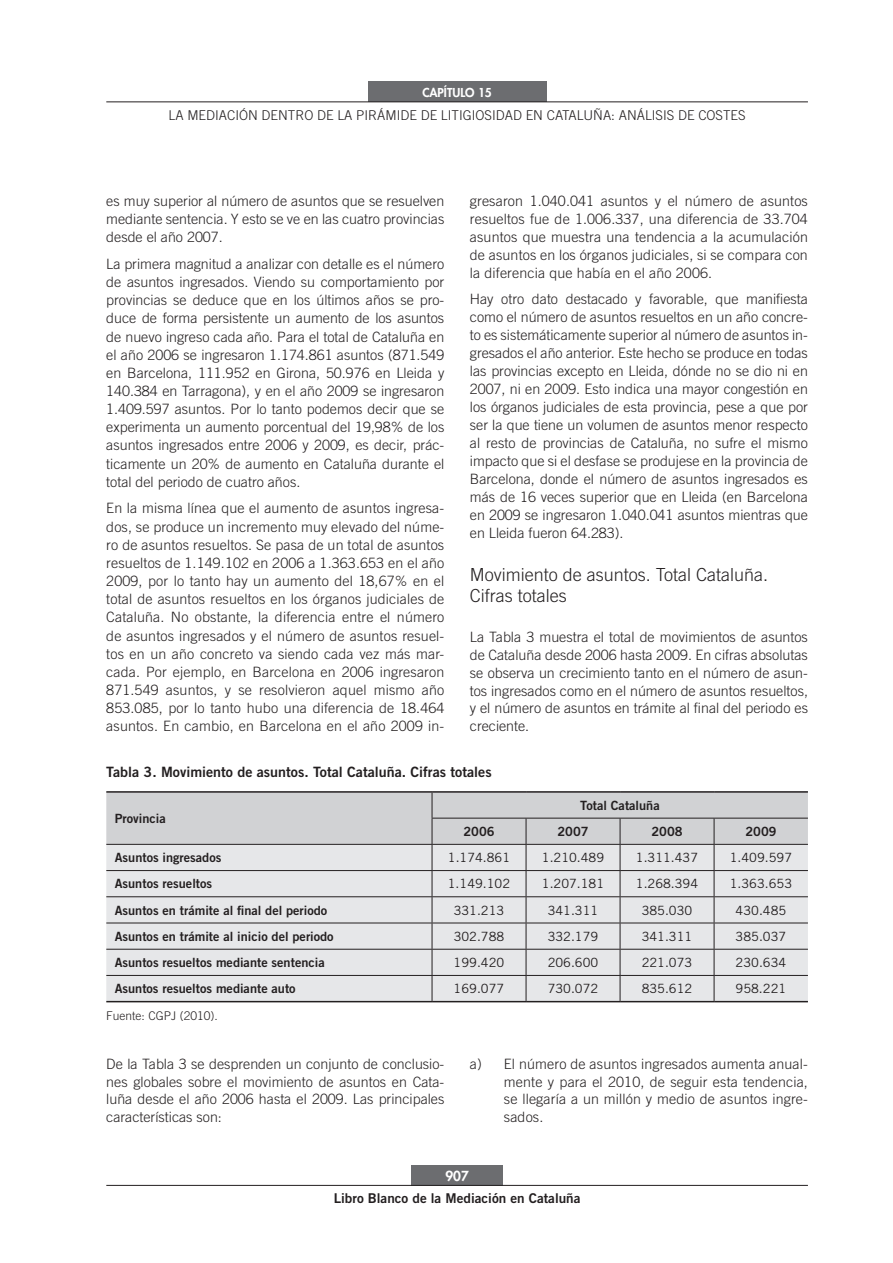
<style>
.page{position:relative;width:893px;height:1263px;background:#fff}
.page>*{position:absolute;margin:0;border:0;box-sizing:border-box;transform-origin:0 0}
.t1{font:300 18px/21.8px "Trade Gothic LT Std";color:#231f20}
.t2{font:300 14.25px/18.1px "Trade Gothic LT Std";color:#231f20;text-align:justify}
.t3{font:14.25px "Trade Gothic LT Std Bd 2";color:#231f20}
.t4{font:300 13.5px "Trade Gothic LT Std";color:#231f20}
.t5{font:13.5px "Trade Gothic LT Std Bd 2";color:#231f20}
.t6{font:800 13.5px "Futura Std";color:#fff}
.t7{font:12.75px "Trade Gothic LT Std Bd 2";color:#231f20}
.t8{font:12.75px "Trade Gothic LT Std";color:#231f20}
.t9{font:300 12px "Trade Gothic LT Std";color:#231f20}
.t10{font:800 12px "Futura Std";color:#fff}
</style>
<div class="page">
<div style="left:411px;top:1165px;width:92px;height:20px;background:#6c6d70"></div>
<div style="left:368px;top:82px;width:179px;height:20px;background:#6c6d70"></div>
<hr style="left:106px;top:1185px;width:702px;height:1px;background:#231f20">
<hr style="left:106px;top:102px;width:702px;height:1px;background:#231f20">
<hr style="left:106px;top:1001px;width:326px;height:1px;background:#231f20">
<hr style="left:432px;top:1001px;width:94px;height:1px;background:#231f20">
<hr style="left:526px;top:1001px;width:94px;height:1px;background:#231f20">
<hr style="left:620px;top:1001px;width:94px;height:1px;background:#231f20">
<hr style="left:714px;top:1001px;width:94px;height:1px;background:#231f20">
<hr style="left:432px;top:791px;width:94px;height:2px;background:#231f20">
<hr style="left:526px;top:791px;width:94px;height:2px;background:#231f20">
<hr style="left:620px;top:791px;width:94px;height:2px;background:#231f20">
<hr style="left:714px;top:791px;width:94px;height:2px;background:#231f20">
<hr style="left:106px;top:791px;width:326px;height:2px;background:#231f20">
<svg style="left:106px;top:792px;width:702px;height:209px;background:#d8d9db"></svg>
<hr style="left:106px;top:844px;width:326px;height:1px;background:#231f20">
<p class="t10" style="left:422px;top:85px;width:71px">CAPÍTULO 15</p>
<p class="t4" style="left:169px;top:107px;width:27px">La mediaci</p>
<p class="t4" style="left:239px;top:107px;width:32px">ón dentro</p>
<p class="t4" style="left:317px;top:107px;width:48px">delapirámide</p>
<p class="t4" style="left:421px;top:107px;width:28px">de litigiosidad</p>
<p class="t4" style="left:526px;top:107px;width:38px">en Catalu</p>
<p class="t4" style="left:593px;top:107px;width:34px">ña: análisis</p>
<p class="t4" style="left:678px;top:107px;width:29px">de costes</p>
<p class="t2" style="left:470px;top:192px;width:340px">gresaron 1.040.041 asuntos y el número de asuntos resueltos fue de 1.006.337, una diferencia de 33.704 asuntos que muestra una tendencia a la acumulación de asuntos en los órganos judiciales, si se compara con la diferencia que había en el año 2006.</p>
<p class="t2" style="left:470px;top:290px;width:340px">Hay otro dato destacado y favorable, que manifiesta como el número de asuntos resueltos en un año concre&shy;to es sistemáticamente superior al número de asuntos in&shy;gresados el año anterior. Este hecho se produce en todas las provincias excepto en Lleida, dónde no se dio ni en 2007, ni en 2009. Esto indica una mayor congestión en los órganos judiciales de esta provincia, pese a que por ser la que tiene un volumen de asuntos menor respecto al resto de provincias de Cataluña, no sufre el mismo impacto que si el desfase se produjese en la provincia de Barcelona, donde el número de asuntos ingresados es más de 16 veces superior que en Lleida (en Barcelona en 2009 se ingresaron 1.040.041 asuntos mientras que en Lleida fueron 64.283).</p>
<p class="t1" style="left:470px;top:563px;width:300px">Movimiento de asuntos. Total Cataluña.<br>Cifras totales</p>
<p class="t2" style="left:470px;top:627px;width:340px">La Tabla 3 muestra el total de movimientos de asuntos de Cataluña desde 2006 hasta 2009. En cifras absolutas se observa un crecimiento tanto en el número de asun&shy;tos ingresados como en el número de asuntos resueltos, y el número de asuntos en trámite al final del periodo es creciente.</p>
<p class="t3" style="left:106px;top:763px;width:387px">Tabla 3. Movimiento de asuntos. Total Cataluña. Cifras totales</p>
<p class="t7" style="left:115px;top:810px;width:52px">Provincia</p>
<p class="t2" style="left:106px;top:192px;width:340px">es muy superior al número de asuntos que se resuelven mediante sentencia. Y esto se ve en las cuatro provincias desde el año 2007.</p>
<p class="t2" style="left:106px;top:255px;width:340px">La primera magnitud a analizar con detalle es el número de asuntos ingresados. Viendo su comportamiento por provincias se deduce que en los últimos años se pro&shy;duce de forma persistente un aumento de los asuntos de nuevo ingreso cada año. Para el total de Cataluña en el año 2006 se ingresaron 1.174.861 asuntos (871.549 en Barcelona, 111.952 en Girona, 50.976 en Lleida y 140.384 en Tarragona), y en el año 2009 se ingresaron 1.409.597 asuntos. Por lo tanto podemos decir que se experimenta un aumento porcentual del 19,98% de los asuntos ingresados entre 2006 y 2009, es decir, prác&shy;ticamente un 20% de aumento en Cataluña durante el total del periodo de cuatro años.</p>
<p class="t2" style="left:106px;top:499px;width:340px">En la misma línea que el aumento de asuntos ingresa&shy;dos, se produce un incremento muy elevado del núme&shy;ro de asuntos resueltos. Se pasa de un total de asuntos resueltos de 1.149.102 en 2006 a 1.363.653 en el año 2009, por lo tanto hay un aumento del 18,67% en el total de asuntos resueltos en los órganos judiciales de Cataluña. No obstante, la diferencia entre el número de asuntos ingresados y el número de asuntos resuel&shy;tos en un año concreto va siendo cada vez más mar&shy;cada. Por ejemplo, en Barcelona en 2006 ingresaron 871.549 asuntos, y se resolvieron aquel mismo año 853.085, por lo tanto hubo una diferencia de 18.464 asuntos. En cambio, en Barcelona en el año 2009 in-</p>
<p class="t7" style="left:580px;top:797px;width:81px">Total Cataluña</p>
<p class="t7" style="left:463px;top:823px;width:33px">2006</p>
<p class="t7" style="left:557px;top:823px;width:33px">2007</p>
<p class="t7" style="left:651px;top:823px;width:33px">2008</p>
<p class="t7" style="left:745px;top:823px;width:33px">2009</p>
<p class="t7" style="left:115px;top:849px;width:108px">Asuntos ingresados</p>
<p class="t8" style="left:448px;top:850px;width:64px">1.174.861</p>
<p class="t8" style="left:542px;top:850px;width:64px">1.210.489</p>
<p class="t8" style="left:636px;top:850px;width:64px">1.311.437</p>
<p class="t8" style="left:730px;top:850px;width:64px">1.409.597</p>
<p class="t7" style="left:115px;top:876px;width:99px">Asuntos resueltos</p>
<p class="t8" style="left:448px;top:876px;width:64px">1.149.102</p>
<p class="t8" style="left:542px;top:876px;width:64px">1.207.181</p>
<p class="t8" style="left:636px;top:876px;width:64px">1.268.394</p>
<p class="t8" style="left:730px;top:876px;width:64px">1.363.653</p>
<p class="t7" style="left:115px;top:902px;width:214px">Asuntos en trámite al final del periodo</p>
<p class="t8" style="left:454px;top:902px;width:52px">331.213</p>
<p class="t8" style="left:548px;top:902px;width:52px">341.311</p>
<p class="t8" style="left:642px;top:902px;width:52px">385.030</p>
<p class="t8" style="left:736px;top:902px;width:52px">430.485</p>
<p class="t7" style="left:115px;top:928px;width:220px">Asuntos en trámite al inicio del periodo</p>
<p class="t8" style="left:454px;top:928px;width:52px">302.788</p>
<p class="t8" style="left:548px;top:928px;width:52px">332.179</p>
<p class="t8" style="left:642px;top:928px;width:52px">341.311</p>
<p class="t8" style="left:736px;top:928px;width:52px">385.037</p>
<p class="t7" style="left:115px;top:954px;width:211px">Asuntos resueltos mediante sentencia</p>
<p class="t8" style="left:454px;top:955px;width:52px">199.420</p>
<p class="t8" style="left:548px;top:955px;width:52px">206.600</p>
<p class="t8" style="left:642px;top:955px;width:52px">221.073</p>
<p class="t8" style="left:736px;top:955px;width:52px">230.634</p>
<p class="t7" style="left:115px;top:981px;width:182px">Asuntos resueltos mediante auto</p>
<p class="t8" style="left:454px;top:981px;width:52px">169.077</p>
<p class="t8" style="left:548px;top:981px;width:52px">730.072</p>
<p class="t8" style="left:642px;top:981px;width:52px">835.612</p>
<p class="t8" style="left:736px;top:981px;width:52px">958.221</p>
<p class="t9" style="left:106px;top:1008px;width:113px">Fuente: CGPJ (2010).</p>
<p class="t2" style="left:106px;top:1054px;width:340px">De la Tabla 3 se desprenden un conjunto de conclusio&shy;nes globales sobre el movimiento de asuntos en Cata&shy;luña desde el año 2006 hasta el 2009. Las principales características son:</p>
<p class="t2" style="left:504px;top:1054px;width:306px;text-indent:-34px">a) El número de asuntos ingresados aumenta anual&shy;mente y para el 2010, de seguir esta tendencia, se llegaría a un millón y medio de asuntos ingre&shy;sados.</p>
<p class="t6" style="left:445px;top:1167px;width:25px">907</p>
<p class="t5" style="left:334px;top:1190px;width:248px">Libro Blanco de la Mediación en Cataluña</p>
</div>
